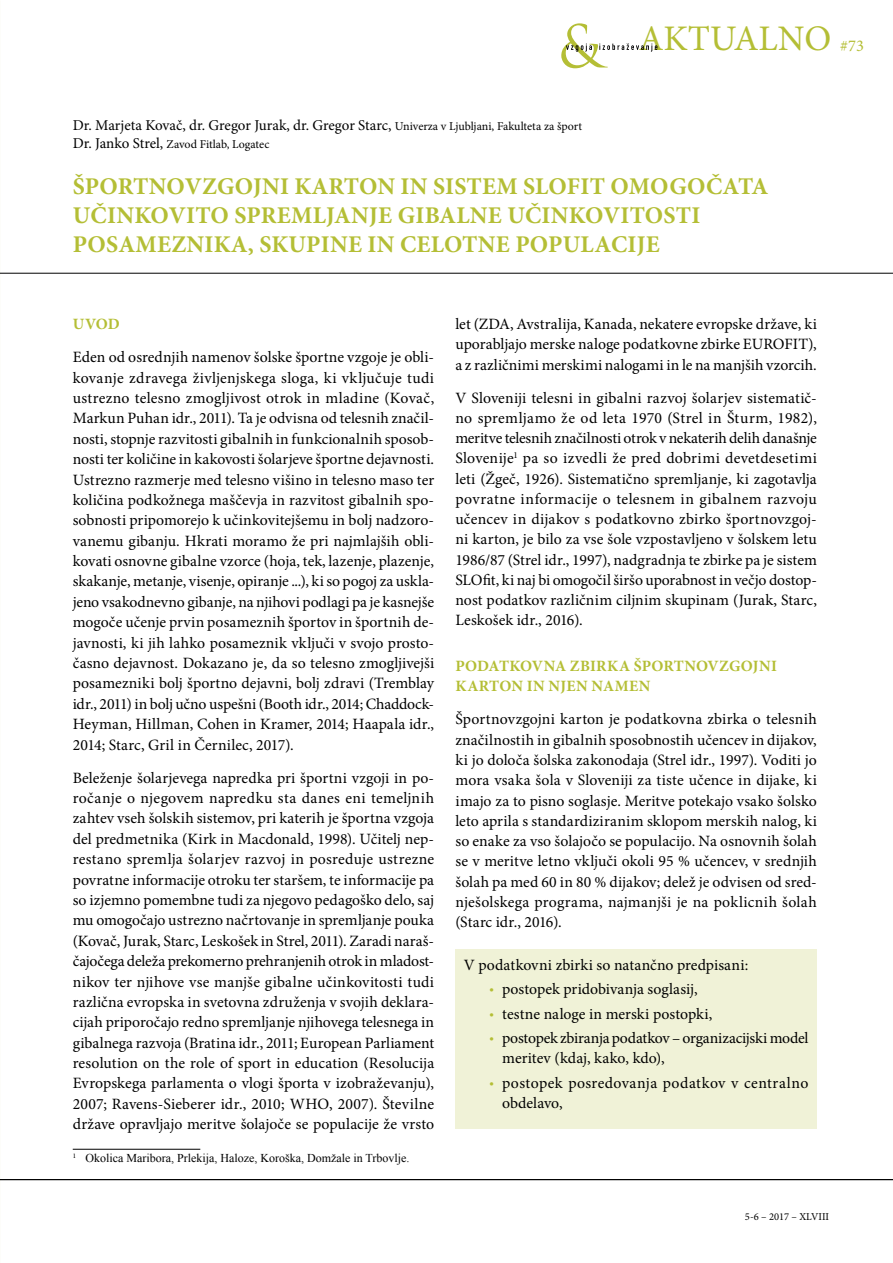
<style>
.page{position:relative;width:893px;height:1263px;background:#fff}
.page>*{position:absolute;margin:0;border:0;box-sizing:border-box;transform-origin:0 0}
.t1{font:36px "Minion Pro";color:#b4be35}
.t2{font:700 24px/28.8px "Minion Pro";letter-spacing:.01em;color:#b4be35}
.t3{font:15.75px/20.4px "Minion Pro";letter-spacing:.005em;color:#000;text-align:justify}
.t4{font:15.75px/20.2px "Minion Pro";letter-spacing:-.015em;color:#000}
.t5{font:700 15.75px/20.2px "Minion Pro";letter-spacing:.015em;color:#b4be35}
.t6{font:15px "Minion Pro";letter-spacing:-.01em;color:#000}
.t7{font:12px "Times New Roman";color:#000}
.t8{font:12px "Minion Pro";color:#000}
.t9{font:10.5px "Minion Pro";color:#000}
.s1{font-size:12px}
.s2{font-size:15px}
.s3{font-size:16.5px}
.s4{font-family:"Myriad Pro";color:#b4be35}
</style>
<div class="page">
<hr style="left:0;top:1179px;width:893px;height:1px;background:#000">
<hr style="left:0;top:273px;width:893px;height:1px;background:#000">
<hr style="left:73px;top:1149px;width:127px;height:1px;background:#000">
<div style="left:455px;top:950px;width:362px;height:179px;background:#f0f2d7"></div>
<svg style="left:561px;top:23px;width:96px;height:45px"></svg>
<p class="t6" style="left:73px;top:115px;width:511px">Dr. Marjeta Kovač, dr. Gregor Jurak, dr. Gregor Starc, <span class="s1">Univerza v Ljubljani, Fakulteta za šport</span></p>
<p class="t8" style="left:73px;top:136px;width:198px"><span class="s2">Dr. Janko Strel,</span> Zavod Fitlab, Logatec</p>
<h1 class="t1" style="left:639px;top:14px;width:227px">AKTUALNO <span class="s3">#73</span></h1>
<h2 class="t2" style="left:73px;top:172px;width:697px;text-indent:538px">OMOGOČATA<br>UČINKOVITO SPREMLJANJE GIBALNE UČINKOVITOSTI<br>POSAMEZNIKA, SKUPINE IN CELOTNE POPULACIJE</h2>
<h2 class="t2" style="left:73px;top:172px;width:508px">ŠPORTNOVZGOJNI KARTON IN SISTEM SLOfit</h2>
<p class="t5" style="left:73px;top:314px;width:48px">UVOD</p>
<p class="t3" style="left:73px;top:347px;width:363px">Eden od osrednjih namenov šolske športne vzgoje je obli&shy;kovanje zdravega življenjskega sloga, ki vključuje tudi ustrezno telesno zmogljivost otrok in mladine (Kovač, Markun Puhan idr., 2011). Ta je odvisna od telesnih značil&shy;nosti, stopnje razvitosti gibalnih in funkcionalnih sposob&shy;nosti ter količine in kakovosti šolarjeve športne dejavnosti.<br>Ustrezno razmerje med telesno višino in telesno maso ter količina podkožnega maščevja in razvitost gibalnih spo&shy;sobnosti pripomorejo k učinkovitejšemu in bolj nadzoro&shy;vanemu gibanju. Hkrati moramo že pri najmlajših obli&shy;kovati osnovne gibalne vzorce (hoja, tek, lazenje, plazenje, skakanje, metanje, visenje, opiranje ...), ki so pogoj za uskla&shy;jeno vsakodnevno gibanje, na njihovi podlagi pa je kasnejše mogoče učenje prvin posameznih športov in športnih de&shy;javnosti, ki jih lahko posameznik vključi v svojo prosto&shy;časno dejavnost. Dokazano je, da so telesno zmogljivejši posamezniki bolj športno dejavni, bolj zdravi (Tremblay idr., 2011) in bolj učno uspešni (Booth idr., 2014; Chaddock-Heyman, Hillman, Cohen in Kramer, 2014; Haapala idr., 2014; Starc, Gril in Černilec, 2017).</p>
<p class="t3" style="left:73px;top:767px;width:363px">Beleženje šolarjevega napredka pri športni vzgoji in po&shy;ročanje o njegovem napredku sta danes eni temeljnih zahtev vseh šolskih sistemov, pri katerih je športna vzgoja del predmetnika (Kirk in Macdonald, 1998). Učitelj nep&shy;restano spremlja šolarjev razvoj in posreduje ustrezne povratne informacije otroku ter staršem, te informacije pa so izjemno pomembne tudi za njegovo pedagoško delo, saj mu omogočajo ustrezno načrtovanje in spremljanje pouka (Kovač, Jurak, Starc, Leskošek in Strel, 2011). Zaradi naraš&shy;čajočega deleža prekomerno prehranjenih otrok in mladost&shy;nikov ter njihove vse manjše gibalne učinkovitosti tudi različna evropska in svetovna združenja v svojih deklara&shy;cijah priporočajo redno spremljanje njihovega telesnega in gibalnega razvoja (Bratina idr., 2011; European Parliament resolution on the role of sport in education (Resolucija Evropskega parlamenta o vlogi športa v izobraževanju), 2007; Ravens-Sieberer idr., 2010; WHO, 2007). Številne države opravljajo meritve šolajoče se populacije že vrsto</p>
<p class="t7" style="left:73px;top:1150px;width:338px"><sup>1</sup> Okolica Maribora, Prlekija, Haloze, Koroška, Domžale in Trbovlje.</p>
<p class="t3" style="left:455px;top:314px;width:363px">let (ZDA, Avstralija, Kanada, nekatere evropske države, ki uporabljajo merske naloge podatkovne zbirke EUROFIT), a z različnimi merskimi nalogami in le na manjših vzorcih.</p>
<p class="t3" style="left:455px;top:388px;width:363px">V Sloveniji telesni in gibalni razvoj šolarjev sistematič&shy;no spremljamo že od leta 1970 (Strel in Šturm, 1982), meritve telesnih značilnosti otrok v nekaterih delih današnje Slovenije<sup>1</sup> pa so izvedli že pred dobrimi devetdesetimi leti (Žgeč, 1926). Sistematično spremljanje, ki zagotavlja povratne informacije o telesnem in gibalnem razvoju učencev in dijakov s podatkovno zbirko športnovzgoj&shy;ni karton, je bilo za vse šole vzpostavljeno v šolskem letu 1986/87 (Strel idr., 1997), nadgradnja te zbirke pa je sistem SLOfit, ki naj bi omogočil širšo uporabnost in večjo dostop&shy;nost podatkov različnim ciljnim skupinam (Jurak, Starc, Leskošek idr., 2016).</p>
<p class="t5" style="left:456px;top:656px;width:323px">PODATKOVNA ZBIRKA ŠPORTNOVZGOJNI<br>KARTON IN NJEN NAMEN</p>
<p class="t3" style="left:455px;top:709px;width:363px">Športnovzgojni karton je podatkovna zbirka o telesnih značilnostih in gibalnih sposobnostih učencev in dijakov, ki jo določa šolska zakonodaja (Strel idr., 1997). Voditi jo mora vsaka šola v Sloveniji za tiste učence in dijake, ki imajo za to pisno soglasje. Meritve potekajo vsako šolsko leto aprila s standardiziranim sklopom merskih nalog, ki so enake za vso šolajočo se populacijo. Na osnovnih šolah se v meritve letno vključi okoli 95 % učencev, v srednjih šolah pa med 60 in 80 % dijakov; delež je odvisen od sred&shy;nješolskega programa, najmanjši je na poklicnih šolah (Starc idr., 2016).</p>
<p class="t3" style="left:464px;top:954px;width:286px">V podatkovni zbirki so natančno predpisani:</p>
<p class="t3" style="left:489px;top:979px;width:210px"><span class="s4">•</span> postopek pridobivanja soglasij,</p>
<p class="t3" style="left:489px;top:1003px;width:224px"><span class="s4">•</span> testne naloge in merski postopki,</p>
<p class="t4" style="left:502px;top:1028px;width:308px;text-indent:-13px"><span class="s4">•</span> postopek zbiranja podatkov – organizacijski model meritev (kdaj, kako, kdo),</p>
<p class="t3" style="left:502px;top:1073px;width:308px;text-indent:-13px"><span class="s4">•</span> postopek posredovanja podatkov v centralno obdelavo,</p>
<p class="t9" style="left:745px;top:1210px;width:86px">5-6 – 2017 – XLVIII</p>
</div>
